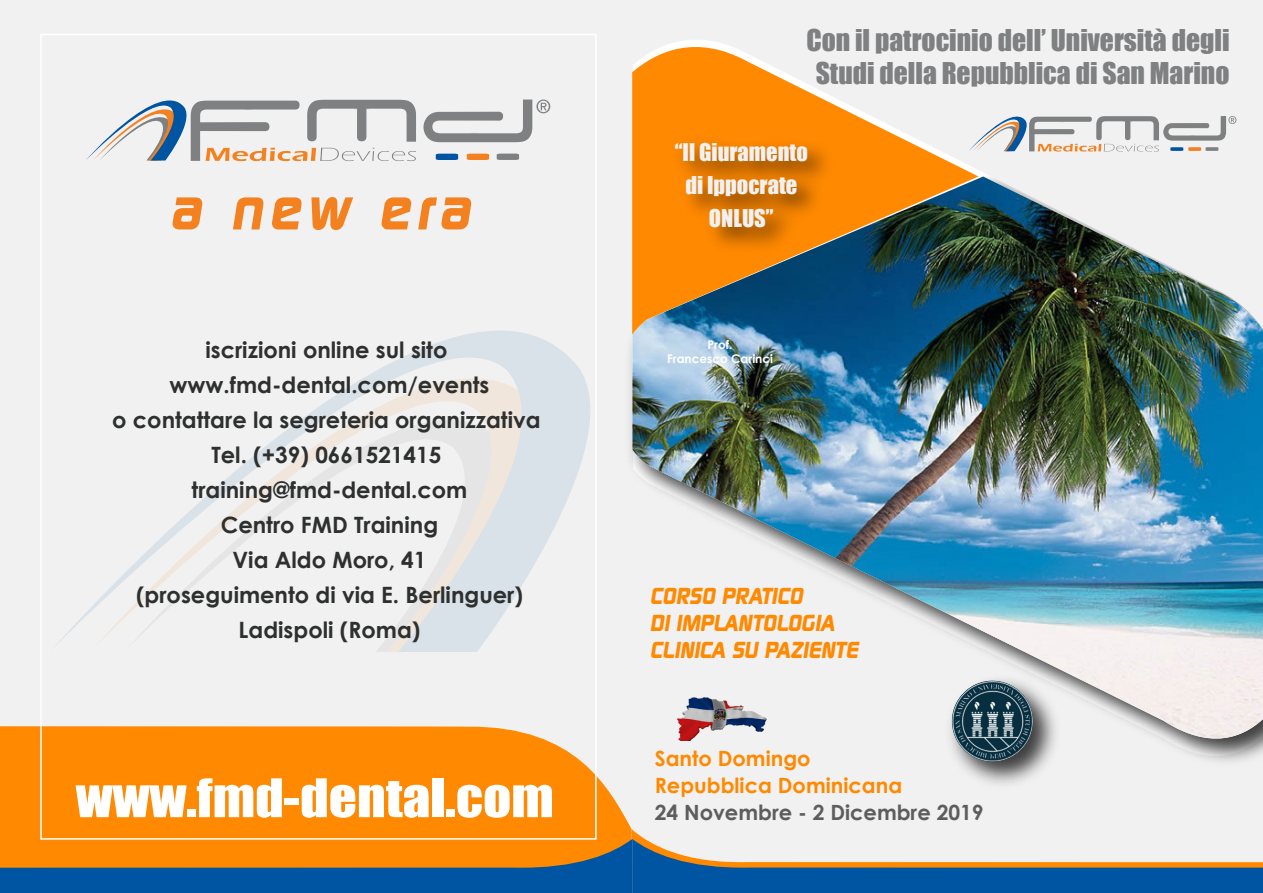
<style>
.page{position:relative;width:1263px;height:893px;background:#fff}
.page>*{position:absolute;margin:0;border:0;box-sizing:border-box;transform-origin:0 0}
.t1{font:italic 700 59.25px "Digital";letter-spacing:.1em;color:#f48120}
.t2{font:49.2px "Impact";color:#fff;scale:1.12 1}
.t3{font:27.6px/33px "Impact";color:#7e8081;text-align:center}
.t4{font:700 22.5px/35px "Century Gothic";color:#2e2f2f;text-align:center}
.t5{font:italic 700 22.5px/27px "Digital";color:#ff8900}
.t6{font:22.5px/33px "Impact";color:#f1f1f1;text-align:center}
.t7{font:700 21px/27px "Century Gothic";color:#ff8900}
.t8{font:700 21px "Century Gothic";color:#5d5d5d}
.t9{font:700 12px/13.5px "Century Gothic";color:#fff;text-align:center}
</style>
<div class="page">
<div style="left:0;top:0;width:632px;height:893px;background:#f1f1f1"></div>
<svg style="left:436px;top:154px;width:22px;height:6px"></svg>
<svg style="left:467px;top:154px;width:22px;height:6px"></svg>
<svg style="left:497px;top:154px;width:22px;height:6px"></svg>
<svg style="left:86px;top:99px;width:330px;height:62px"></svg>
<svg style="left:423px;top:100px;width:127px;height:42px"></svg>
<svg style="left:55px;top:331px;width:535px;height:321px"></svg>
<svg style="left:0;top:726px;width:632px;height:103px;background:#fe9112"></svg>
<div style="left:632px;top:772px;width:631px;height:57px;background:#f1f1f1"></div>
<img style="left:632px;top:344px;width:631px;height:407px">
<svg style="left:632px;top:0;width:631px;height:344px"></svg>
<img style="left:662px;top:128px;width:180px;height:139px">
<svg style="left:968px;top:103px;width:268px;height:49px"></svg>
<img style="left:675px;top:685px;width:92px;height:55px">
<img style="left:938px;top:666px;width:130px;height:130px">
<img style="left:952px;top:681px;width:81px;height:81px;border-radius:40px">
<svg style="left:0;top:829px;width:1263px;height:64px"></svg>
<h1 class="t1" style="left:169px;top:173px;width:303px">a new era</h1>
<p class="t4" style="left:112px;top:332px;width:430px">iscrizioni online sul sito www.fmd-dental.com/events<br>o contattare la segreteria organizzativa<br>Tel. (+39) 0661521415 training@fmd-dental.com<br>Centro FMD Training<br>Via Aldo Moro, 41<br>(proseguimento di via E. Berlinguer)<br>Ladispoli (Roma)</p>
<h2 class="t2" style="left:76px;top:760px;width:428px">www.fmd-dental.com</h2>
<p class="t3" style="left:806px;top:23px;width:425px">Con il patrocinio dell’ Università degli<br>Studi della Repubblica di San Marino</p>
<p class="t6" style="left:675px;top:135px;width:135px">“Il Giuramento di Ippocrate<br>ONLUS”</p>
<p class="t9" style="left:667px;top:338px;width:107px">Prof.<br>Francesco Carinci</p>
<p class="t5" style="left:650px;top:582px;width:210px">CORSO PRATICO<br>DI IMPLANTOLOGIA<br>CLINICA SU PAZIENTE</p>
<p class="t7" style="left:655px;top:744px;width:249px">Santo Domingo<br>Repubblica Dominicana</p>
<p class="t8" style="left:655px;top:797px;width:330px">24 Novembre - 2 Dicembre 2019</p>
</div>
